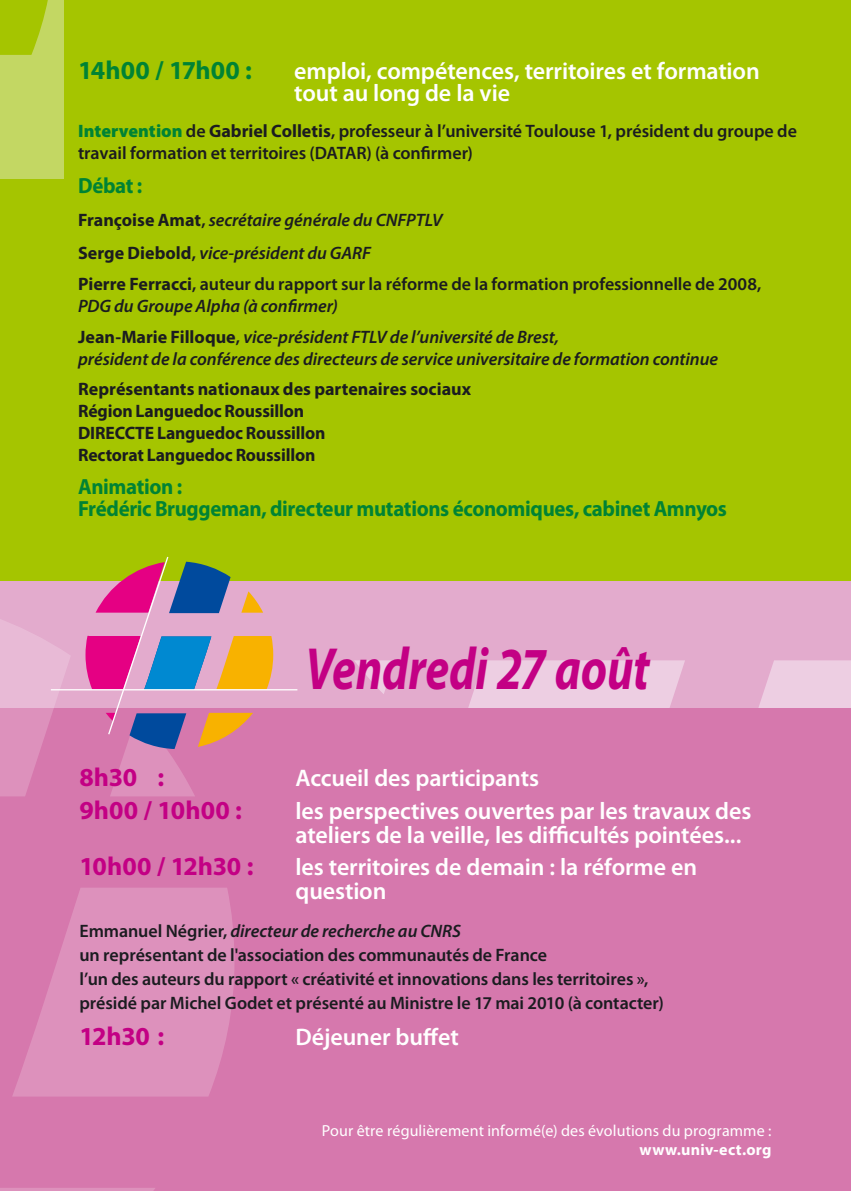
<style>
.page{position:relative;width:851px;height:1191px;background:#fff}
.page>*{position:absolute;margin:0;border:0;box-sizing:border-box;transform-origin:0 0}
.t1{font:italic 700 59.8px "Myriad Pro";letter-spacing:-.005em;color:#c30084;scale:.79 1}
.t2{font:700 26px "Myriad Pro";letter-spacing:-.005em;color:#c30084}
.t3{font:700 26px "Myriad Pro";letter-spacing:.005em;color:#008334}
.t4{font:600 24px/24px "Myriad Pro";letter-spacing:-.005em;color:#fff}
.t5{font:700 22px/22px "Myriad Pro";letter-spacing:-.02em;color:#008334;scale:.95 1}
.t6{font:600 18px/24px "Myriad Pro";letter-spacing:-.005em;color:#1b1c20}
.t7{font:italic 600 18px/33.4px "Myriad Pro";letter-spacing:-.005em;color:#1b1c20}
.t8{font:700 18px/22px "Myriad Pro";letter-spacing:-.01em;color:#1b1c20}
.t9{font:16px "Myriad Pro";letter-spacing:.005em;color:#fff}
.t10{font:700 16px "Myriad Pro";letter-spacing:.015em;color:#fff}
.s1{font-weight:900;color:#008334}
.s2{font-weight:700}
.s3{font-weight:700;font-style:normal}
.s4{font-style:normal}
.s5{font-style:italic}
</style>
<div class="page">
<div style="left:0;top:531px;width:850px;height:660px;background:#d678ad"></div>
<div style="left:0;top:0;width:850px;height:609px;background:#a5c500"></div>
<div style="left:0;top:0;width:63px;height:179px;background:#c3d763"></div>
<svg style="left:0;top:0;width:48px;height:55px;background:#a9c70f"></svg>
<svg style="left:273px;top:581px;width:577px;height:127px;background:#e4b1d1"></svg>
<svg style="left:0;top:595px;width:234px;height:596px"></svg>
<svg style="left:85px;top:556px;width:188px;height:193px"></svg>
<hr style="left:51px;top:689px;width:246px;height:1px;background:#fff">
<h2 class="t3" style="left:78px;top:53px;width:175px">14h00 / 17h00 :</h2>
<h3 class="t4" style="left:294px;top:60px;width:467px;line-height:22px">emploi, compétences, territoires et formation tout au long de la vie</h3>
<p class="t6" style="left:78px;top:120px;width:720px;line-height:22px"><span class="s1">Intervention</span> de <span class="s2">Gabriel Colletis</span>, professeur à l’université Toulouse 1, président du groupe de travail formation et territoires (DATAR) (à confirmer)</p>
<p class="t5" style="left:78px;top:174px;width:69px">Débat :</p>
<p class="t7" style="left:78px;top:203px;width:366px"><span class="s3">Françoise Amat</span><span class="s4">,</span> secrétaire générale du CNFPTLV<br><span class="s3">Serge Diebold</span><span class="s4">,</span> vice-président du GARF</p>
<p class="t6" style="left:78px;top:272px;width:684px;line-height:22px"><span class="s2">Pierre Ferracci</span>, auteur du rapport sur la réforme de la formation professionnelle de 2008,<br><span class="s5">PDG du Groupe Alpha (à confirmer)</span></p>
<p class="t7" style="left:78px;top:325px;width:641px;line-height:22px"><span class="s3">Jean-Marie Filloque</span><span class="s4">,</span> vice-président FTLV de l’université de Brest,<br>président de la conférence des directeurs de service universitaire de formation continue</p>
<p class="t8" style="left:78px;top:377px;width:394px">Représentants nationaux des partenaires sociaux Région Languedoc Roussillon<br>DIRECCTE Languedoc Roussillon<br>Rectorat Languedoc Roussillon</p>
<p class="t5" style="left:78px;top:475px;width:684px">Animation :<br>Frédéric Bruggeman, directeur mutations économiques, cabinet Amnyos</p>
<h1 class="t1" style="left:305px;top:629px;width:437px">Vendredi 27 août</h1>
<h2 class="t2" style="left:79px;top:760px;width:86px">8h30 :</h2>
<h3 class="t4" style="left:295px;top:765px;width:245px">Accueil des participants</h3>
<h2 class="t2" style="left:79px;top:793px;width:164px">9h00 / 10h00 :</h2>
<h3 class="t4" style="left:295px;top:798px;width:457px">les perspectives ouvertes par les travaux des ateliers de la veille, les difficultés pointées...</h3>
<h2 class="t2" style="left:79px;top:849px;width:175px">10h00 / 12h30 :</h2>
<h3 class="t4" style="left:295px;top:854px;width:403px">les territoires de demain : la réforme en question</h3>
<p class="t6" style="left:79px;top:919px;width:585px">Emmanuel Négrier, <span class="s5">directeur de recherche au CNRS<br></span>un représentant de l'association des communautés de France<br>l’un des auteurs du rapport « créativité et innovations dans les territoires », présidé par Michel Godet et présenté au Ministre le 17 mai 2010 (à contacter)</p>
<h2 class="t2" style="left:79px;top:1019px;width:86px">12h30 :</h2>
<h3 class="t4" style="left:295px;top:1024px;width:165px">Déjeuner buffet</h3>
<p class="t9" style="left:322px;top:1120px;width:451px">Pour être régulièrement informé(e) des évolutions du programme :</p>
<p class="t10" style="left:639px;top:1139px;width:133px">www.univ-ect.org</p>
</div>
